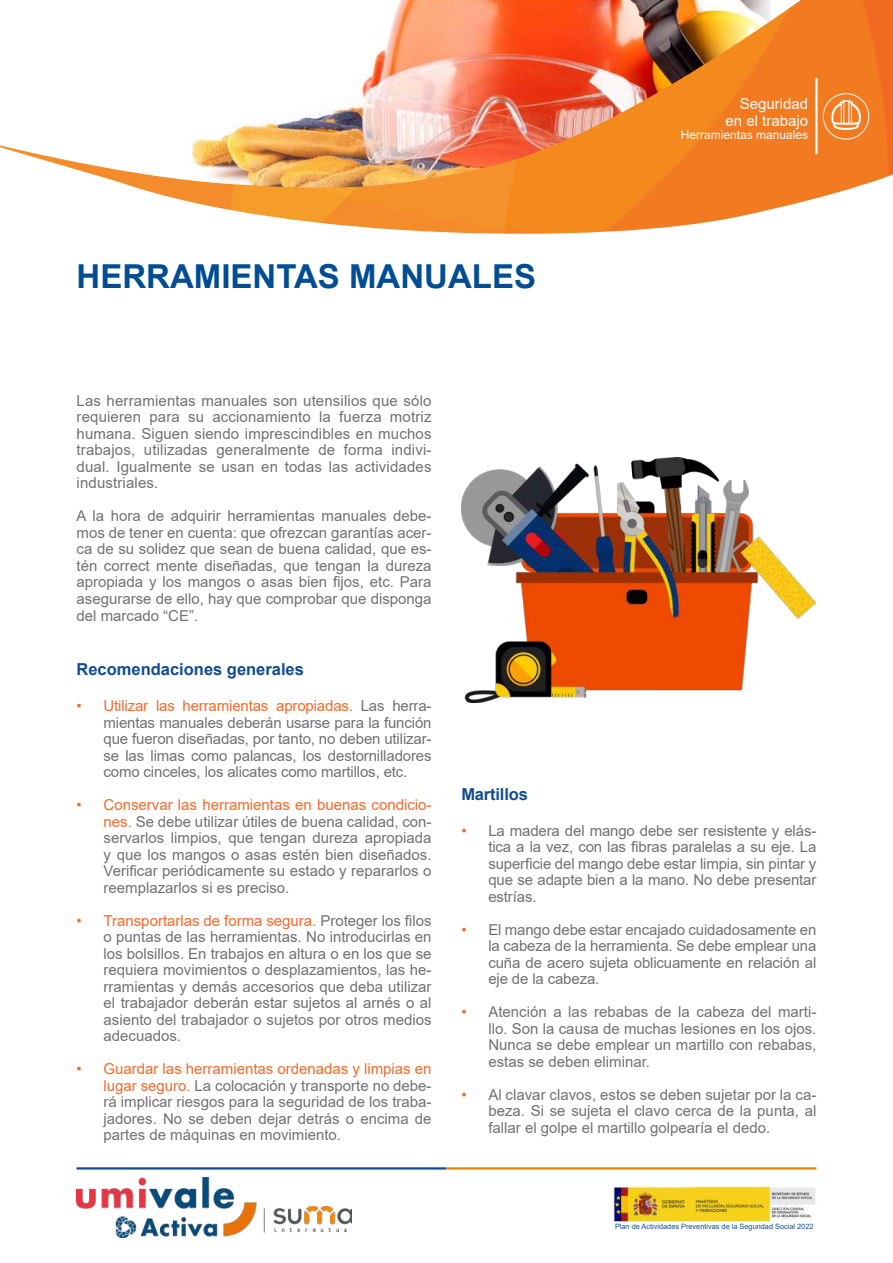
<style>
.page{position:relative;width:893px;height:1263px;background:#fff}
.page>*{position:absolute;margin:0;border:0;box-sizing:border-box;transform-origin:0 0}
.t1{font:700 33px "Arial";color:#004d94}
.t2{font:700 16.5px "Arial";color:#124d91}
.t3{font:15px/16.5px "Arial";color:#717074;text-align:justify}
.t4{font:15px/16.5px "Arial";color:#fff;text-align:right}
.t5{font:12px "Arial";color:#fff}
.t6{font:7.35px "Arial";color:#124d91}
.s1{color:#f26a2c}
</style>
<div class="page">
<img style="left:614px;top:1185px;width:202px;height:36px">
<hr style="left:77px;top:1167px;width:369px;height:2px;background:#124d91">
<hr style="left:446px;top:1167px;width:370px;height:2px;background:#e78208">
<img style="left:77px;top:1178px;width:275px;height:59px">
<img style="left:0;top:0;width:893px;height:234px">
<hr style="left:815px;top:78px;width:2px;height:76px;background:#fff">
<svg style="left:831px;top:100px;width:30px;height:30px"></svg>
<div style="left:823px;top:93px;width:46px;height:47px;border:1px solid #fff;border-radius:50%"></div>
<img style="left:461px;top:457px;width:354px;height:246px">
<h1 class="t1" style="left:77px;top:253px;width:461px">HERRAMIENTAS MANUALES</h1>
<p class="t3" style="left:77px;top:392px;width:357px">Las herramientas manuales son utensilios que sólo requieren para su accionamiento la fuerza motriz humana. Siguen siendo imprescindibles en muchos trabajos, utilizadas generalmente de forma indivi&shy;dual. Igualmente se usan en todas las actividades industriales.</p>
<p class="t3" style="left:77px;top:508px;width:357px">A la hora de adquirir herramientas manuales debe&shy;mos de tener en cuenta: que ofrezcan garantías acer&shy;ca de su solidez que sean de buena calidad, que es&shy;tén correct mente diseñadas, que tengan la dureza apropiada y los mangos o asas bien fijos, etc. Para asegurarse de ello, hay que comprobar que disponga del marcado “CE”.</p>
<p class="t4" style="left:726px;top:96px;width:84px">Seguridad en el trabajo</p>
<p class="t5" style="left:681px;top:127px;width:129px">Herramientas manuales</p>
<p class="t2" style="left:77px;top:657px;width:229px">Recomendaciones generales</p>
<p class="t3" style="left:104px;top:697px;width:330px;text-indent:-27px"><span class="s1">• Utilizar las herramientas apropiadas.</span> Las herra&shy;mientas manuales deberán usarse para la función que fueron diseñadas, por tanto, no deben utilizar&shy;se las limas como palancas, los destornilladores como cinceles, los alicates como martillos, etc.</p>
<p class="t3" style="left:104px;top:796px;width:330px;text-indent:-27px"><span class="s1">• Conservar las herramientas en buenas condicio&shy;nes.</span> Se debe utilizar útiles de buena calidad, con&shy;servarlos limpios, que tengan dureza apropiada y que los mangos o asas estén bien diseñados.<br>Verificar periódicamente su estado y repararlos o reemplazarlos si es preciso.</p>
<p class="t3" style="left:104px;top:912px;width:330px;text-indent:-27px"><span class="s1">• Transportarlas de forma segura.</span> Proteger los filos o puntas de las herramientas. No introducirlas en los bolsillos. En trabajos en altura o en los que se requiera movimientos o desplazamientos, las he&shy;rramientas y demás accesorios que deba utilizar el trabajador deberán estar sujetos al arnés o al asiento del trabajador o sujetos por otros medios adecuados.</p>
<p class="t3" style="left:104px;top:1060px;width:330px;text-indent:-27px"><span class="s1">• Guardar las herramientas ordenadas y limpias en lugar seguro.</span> La colocación y transporte no debe&shy;rá implicar riesgos para la seguridad de los traba&shy;jadores. No se deben dejar detrás o encima de partes de máquinas en movimiento.</p>
<p class="t2" style="left:461px;top:782px;width:68px">Martillos</p>
<p class="t3" style="left:488px;top:822px;width:330px;text-indent:-27px"><span class="s1">•</span> La madera del mango debe ser resistente y elás&shy;tica a la vez, con las fibras paralelas a su eje. La superficie del mango debe estar limpia, sin pintar y que se adapte bien a la mano. No debe presentar estrías.</p>
<p class="t3" style="left:488px;top:921px;width:329px;text-indent:-27px"><span class="s1">•</span> El mango debe estar encajado cuidadosamente en la cabeza de la herramienta. Se debe emplear una cuña de acero sujeta oblicuamente en relación al eje de la cabeza.</p>
<p class="t3" style="left:488px;top:1004px;width:330px;text-indent:-27px"><span class="s1">•</span> Atención a las rebabas de la cabeza del marti&shy;llo. Son la causa de muchas lesiones en los ojos.<br>Nunca se debe emplear un martillo con rebabas, estas se deben eliminar.</p>
<p class="t3" style="left:488px;top:1086px;width:330px;text-indent:-27px"><span class="s1">•</span> Al clavar clavos, estos se deben sujetar por la ca&shy;beza. Si se sujeta el clavo cerca de la punta, al fallar el golpe el martillo golpearía el dedo.</p>
<p class="t6" style="left:615px;top:1221px;width:200px">Plan de Actividades Preventivas de la Seguridad Social 2022</p>
</div>
